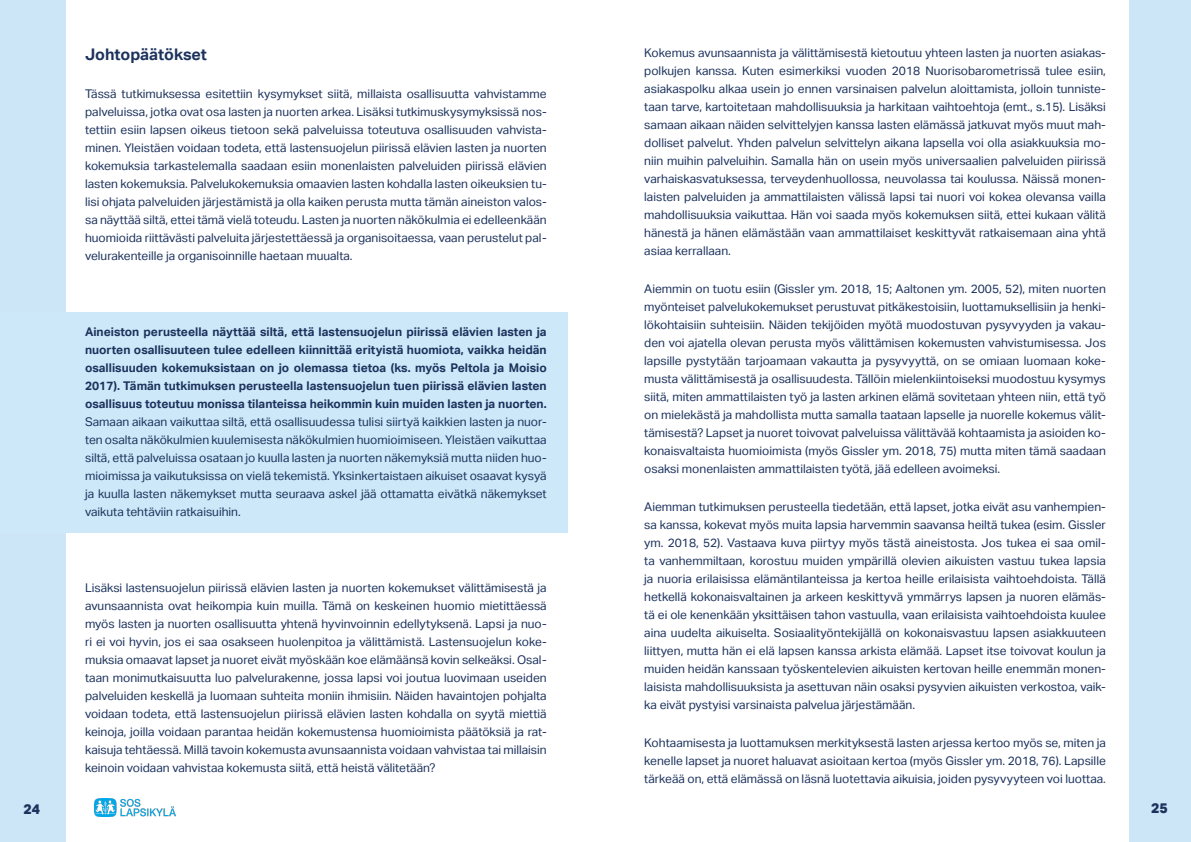
<style>
.page{position:relative;width:1191px;height:842px;background:#fff}
.page>*{position:absolute;margin:0;border:0;box-sizing:border-box;transform-origin:0 0}
.t1{font:700 16px "Aktiv Grotesk";color:#1c325d}
.t2{font:800 14px "Aktiv Grotesk";color:#1d325d}
.t3{font:12px/18px "Aktiv Grotesk";color:#1c325d;text-align:justify}
.t4{font:700 12px/18px "Aktiv Grotesk";color:#1c325d;text-align:justify}
</style>
<div class="page">
<div style="left:1129px;top:0;width:62px;height:842px;background:#cce6f8"></div>
<div style="left:0;top:0;width:66px;height:842px;background:#cce6f8"></div>
<img style="left:95px;top:798px;width:81px;height:18px">
<div style="left:0;top:312px;width:567px;height:221px;background:#cde8f8"></div>
<h1 class="t1" style="left:85px;top:45px;width:123px">Johtopäätökset</h1>
<p class="t3" style="left:85px;top:85px;width:463px">Tässä tutkimuksessa esitettiin kysymykset siitä, millaista osallisuutta vahvistamme palveluissa, jotka ovat osa lasten ja nuorten arkea. Lisäksi tutkimuskysymyksissä nos&shy;tettiin esiin lapsen oikeus tietoon sekä palveluissa toteutuva osallisuuden vahvista&shy;minen. Yleistäen voidaan todeta, että lastensuojelun piirissä elävien lasten ja nuorten kokemuksia tarkastelemalla saadaan esiin monenlaisten palveluiden piirissä elävien lasten kokemuksia. Palvelukokemuksia omaavien lasten kohdalla lasten oikeuksien tu&shy;lisi ohjata palveluiden järjestämistä ja olla kaiken perusta mutta tämän aineiston valos&shy;sa näyttää siltä, ettei tämä vielä toteudu. Lasten ja nuorten näkökulmia ei edelleenkään huomioida riittävästi palveluita järjestettäessä ja organisoitaessa, vaan perustelut pal&shy;velurakenteille ja organisoinnille haetaan muualta.</p>
<p class="t4" style="left:85px;top:323px;width:463px">Aineiston perusteella näyttää siltä, että lastensuojelun piirissä elävien lasten ja nuorten osallisuuteen tulee edelleen kiinnittää erityistä huomiota, vaikka heidän osallisuuden kokemuksistaan on jo olemassa tietoa (ks. myös Peltola ja Moisio 2017). Tämän tutkimuksen perusteella lastensuojelun tuen piirissä elävien lasten osallisuus toteutuu monissa tilanteissa heikommin kuin muiden lasten ja nuorten.</p>
<p class="t3" style="left:85px;top:413px;width:463px">Samaan aikaan vaikuttaa siltä, että osallisuudessa tulisi siirtyä kaikkien lasten ja nuor&shy;ten osalta näkökulmien kuulemisesta näkökulmien huomioimiseen. Yleistäen vaikuttaa siltä, että palveluissa osataan jo kuulla lasten ja nuorten näkemyksiä mutta niiden huo&shy;mioimissa ja vaikutuksissa on vielä tekemistä. Yksinkertaistaen aikuiset osaavat kysyä ja kuulla lasten näkemykset mutta seuraava askel jää ottamatta eivätkä näkemykset vaikuta tehtäviin ratkaisuihin.</p>
<p class="t3" style="left:85px;top:579px;width:463px">Lisäksi lastensuojelun piirissä elävien lasten ja nuorten kokemukset välittämisestä ja avunsaannista ovat heikompia kuin muilla. Tämä on keskeinen huomio mietittäessä myös lasten ja nuorten osallisuutta yhtenä hyvinvoinnin edellytyksenä. Lapsi ja nuo&shy;ri ei voi hyvin, jos ei saa osakseen huolenpitoa ja välittämistä. Lastensuojelun koke&shy;muksia omaavat lapset ja nuoret eivät myöskään koe elämäänsä kovin selkeäksi. Osal&shy;taan monimutkaisuutta luo palvelurakenne, jossa lapsi voi joutua luovimaan useiden palveluiden keskellä ja luomaan suhteita moniin ihmisiin. Näiden havaintojen pohjalta voidaan todeta, että lastensuojelun piirissä elävien lasten kohdalla on syytä miettiä keinoja, joilla voidaan parantaa heidän kokemustensa huomioimista päätöksiä ja rat&shy;kaisuja tehtäessä. Millä tavoin kokemusta avunsaannista voidaan vahvistaa tai millaisin keinoin voidaan vahvistaa kokemusta siitä, että heistä välitetään?</p>
<p class="t3" style="left:644px;top:44px;width:463px">Kokemus avunsaannista ja välittämisestä kietoutuu yhteen lasten ja nuorten asiakas&shy;polkujen kanssa. Kuten esimerkiksi vuoden 2018 Nuorisobarometrissä tulee esiin, asiakaspolku alkaa usein jo ennen varsinaisen palvelun aloittamista, jolloin tunniste&shy;taan tarve, kartoitetaan mahdollisuuksia ja harkitaan vaihtoehtoja (emt., s.15). Lisäksi samaan aikaan näiden selvittelyjen kanssa lasten elämässä jatkuvat myös muut mah&shy;dolliset palvelut. Yhden palvelun selvittelyn aikana lapsella voi olla asiakkuuksia mo&shy;niin muihin palveluihin. Samalla hän on usein myös universaalien palveluiden piirissä varhaiskasvatuksessa, terveydenhuollossa, neuvolassa tai koulussa. Näissä monen&shy;laisten palveluiden ja ammattilaisten välissä lapsi tai nuori voi kokea olevansa vailla mahdollisuuksia vaikuttaa. Hän voi saada myös kokemuksen siitä, ettei kukaan välitä hänestä ja hänen elämästään vaan ammattilaiset keskittyvät ratkaisemaan aina yhtä asiaa kerrallaan.</p>
<p class="t3" style="left:644px;top:280px;width:463px">Aiemmin on tuotu esiin (Gissler ym. 2018, 15; Aaltonen ym. 2005, 52), miten nuorten myönteiset palvelukokemukset perustuvat pitkäkestoisiin, luottamuksellisiin ja henki&shy;lökohtaisiin suhteisiin. Näiden tekijöiden myötä muodostuvan pysyvyyden ja vakau&shy;den voi ajatella olevan perusta myös välittämisen kokemusten vahvistumisessa. Jos lapsille pystytään tarjoamaan vakautta ja pysyvyyttä, on se omiaan luomaan koke&shy;musta välittämisestä ja osallisuudesta. Tällöin mielenkiintoiseksi muodostuu kysymys siitä, miten ammattilaisten työ ja lasten arkinen elämä sovitetaan yhteen niin, että työ on mielekästä ja mahdollista mutta samalla taataan lapselle ja nuorelle kokemus välit&shy;tämisestä? Lapset ja nuoret toivovat palveluissa välittävää kohtaamista ja asioiden ko&shy;konaisvaltaista huomioimista (myös Gissler ym. 2018, 75) mutta miten tämä saadaan osaksi monenlaisten ammattilaisten työtä, jää edelleen avoimeksi.</p>
<p class="t3" style="left:644px;top:498px;width:463px">Aiemman tutkimuksen perusteella tiedetään, että lapset, jotka eivät asu vanhempien&shy;sa kanssa, kokevat myös muita lapsia harvemmin saavansa heiltä tukea (esim. Gissler ym. 2018, 52). Vastaava kuva piirtyy myös tästä aineistosta. Jos tukea ei saa omil&shy;ta vanhemmiltaan, korostuu muiden ympärillä olevien aikuisten vastuu tukea lapsia ja nuoria erilaisissa elämäntilanteissa ja kertoa heille erilaisista vaihtoehdoista. Tällä hetkellä kokonaisvaltainen ja arkeen keskittyvä ymmärrys lapsen ja nuoren elämäs&shy;tä ei ole kenenkään yksittäisen tahon vastuulla, vaan erilaisista vaihtoehdoista kuulee aina uudelta aikuiselta. Sosiaalityöntekijällä on kokonaisvastuu lapsen asiakkuuteen liittyen, mutta hän ei elä lapsen kanssa arkista elämää. Lapset itse toivovat koulun ja muiden heidän kanssaan työskentelevien aikuisten kertovan heille enemmän monen&shy;laisista mahdollisuuksista ja asettuvan näin osaksi pysyvien aikuisten verkostoa, vaik&shy;ka eivät pystyisi varsinaista palvelua järjestämään.</p>
<p class="t3" style="left:644px;top:734px;width:463px">Kohtaamisesta ja luottamuksen merkityksestä lasten arjessa kertoo myös se, miten ja kenelle lapset ja nuoret haluavat asioitaan kertoa (myös Gissler ym. 2018, 76). Lapsille tärkeää on, että elämässä on läsnä luotettavia aikuisia, joiden pysyvyyteen voi luottaa.</p>
<p class="t2" style="left:24px;top:801px;width:18px">24</p>
<p class="t2" style="left:1151px;top:800px;width:18px">25</p>
</div>
